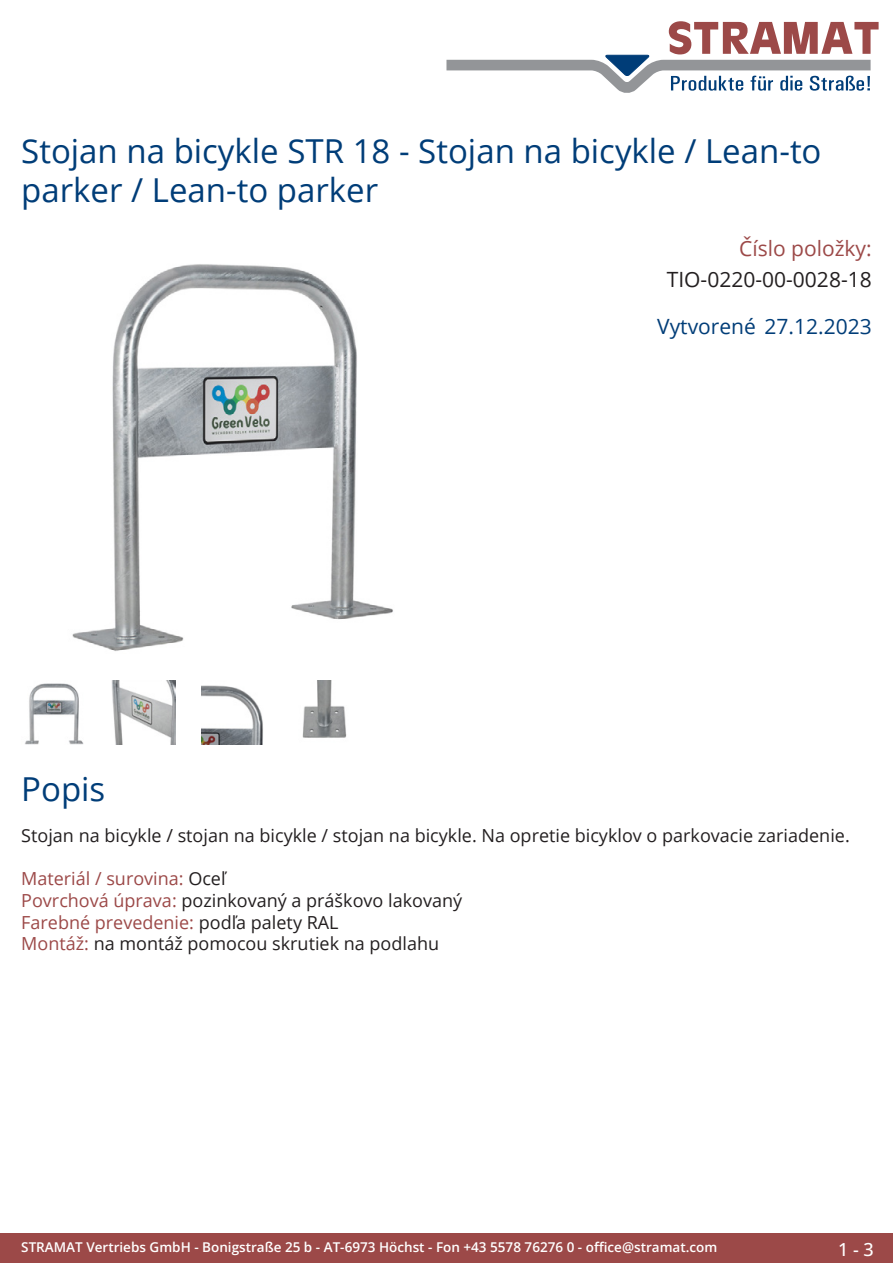
<style>
.page{position:relative;width:893px;height:1263px;background:#fff}
.page>*{position:absolute;margin:0;border:0;box-sizing:border-box;transform-origin:0 0}
.Produkttitel{font:33px/39.6px "Open Sans";color:#003d78}
.TechDaten_Inhalt{font:21px "Open Sans";color:#231f20}
.Erstellungsdatum{font:21px "Open Sans";color:#003d78}
.TechDaten_Überschrif{font:21px "Open Sans";color:#9c4948}
.Beschreibung_Text{font:18px/21.6px "Open Sans";color:#231f20}
.t1{font:500 18px "Open Sans";color:#fff}
.t2{font:600 13.5px "Open Sans";color:#fff}
.s1{color:#9c4948}
</style>
<div class="page">
<div style="left:0;top:1233px;width:893px;height:30px;background:#9c4948"></div>
<svg style="left:446px;top:21px;width:433px;height:72px"></svg>
<img style="left:72px;top:264px;width:321px;height:387px">
<img style="left:25px;top:683px;width:59px;height:61px">
<img style="left:112px;top:680px;width:63px;height:64px">
<img style="left:202px;top:685px;width:61px;height:59px">
<img style="left:302px;top:680px;width:45px;height:58px">
<p class="Produkttitel" style="left:21px;top:130px;width:802px">Stojan na bicykle STR 18 - Stojan na bicykle / Lean-to parker / Lean-to parker</p>
<p class="TechDaten_Überschrif" style="left:739px;top:234px;width:134px">Číslo položky:</p>
<p class="TechDaten_Inhalt" style="left:667px;top:265px;width:207px">TIO-0220-00-0028-18</p>
<p class="Erstellungsdatum" style="left:657px;top:312px;width:216px">Vytvorené 27.12.2023</p>
<p class="Produkttitel" style="left:21px;top:768px;width:86px">Popis</p>
<p class="Beschreibung_Text" style="left:21px;top:824px;width:830px">Stojan na bicykle / stojan na bicykle / stojan na bicykle. Na opretie bicyklov o parkovacie zariadenie.</p>
<p class="Beschreibung_Text" style="left:21px;top:867px;width:442px"><span class="s1">Materiál / surovina:</span> Oceľ<br><span class="s1">Povrchová úprava:</span> pozinkovaný a práškovo lakovaný <span class="s1">Farebné prevedenie:</span> podľa palety RAL<br><span class="s1">Montáž:</span> na montáž pomocou skrutiek na podlahu</p>
<p class="t2" style="left:21px;top:1238px;width:698px">STRAMAT Vertriebs GmbH - Bonigstraße 25 b - AT-6973 Höchst - Fon +43 5578 76276 0 - office@stramat.com</p>
<p class="t1" style="left:838px;top:1237px;width:37px">1 - 3</p>
</div>
